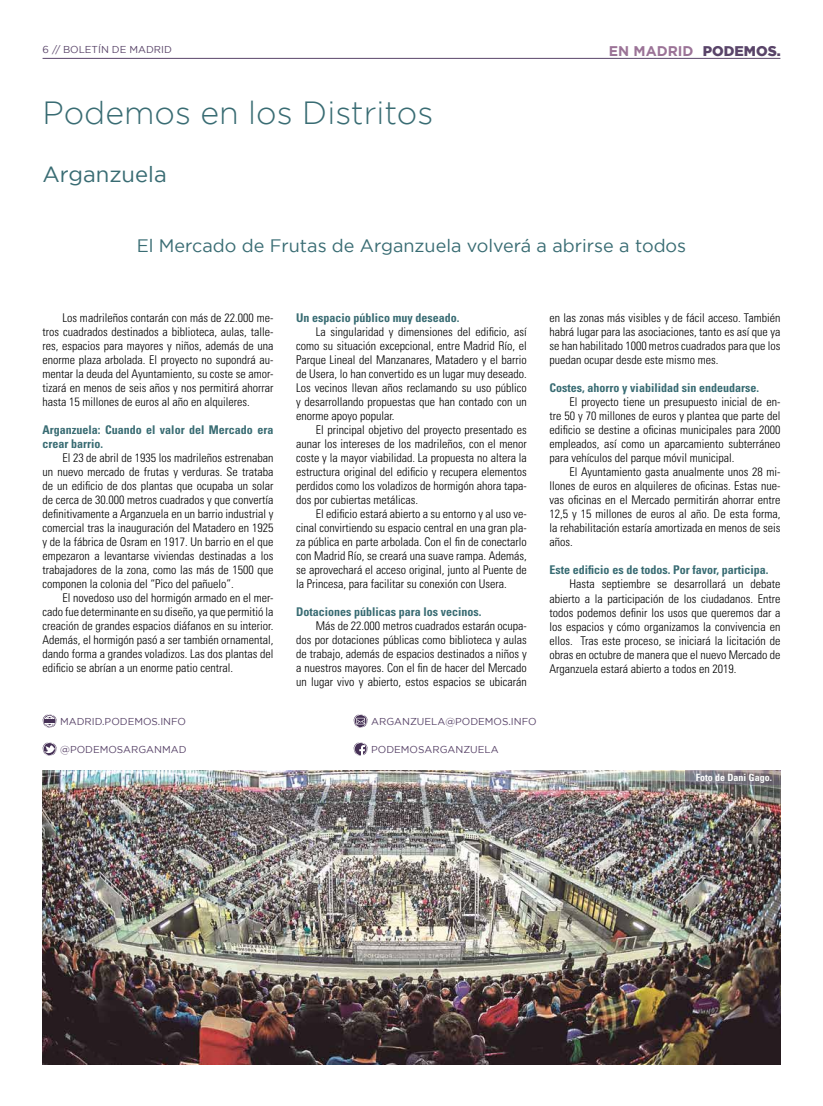
<style>
.page{position:relative;width:823px;height:1106px;background:#fff}
.page>*{position:absolute;margin:0;border:0;box-sizing:border-box;transform-origin:0 0}
.t1{font:300 32px "Gotham";color:#396c73}
.t2{font:22px "Gotham";color:#396c73}
.t3{font:18px "Gotham";color:#396c73}
.t4{font:900 14px "Gotham";color:#594469}
.t5{font:700 14px "Gotham";color:#9b7397}
.t6{font:300 condensed 12px/14px "Univers LT Std";color:#000;text-align:justify}
.t7{font:700 condensed 12px/14px "Univers LT Std";color:#396c73}
.t8{font:10px "Gotham";color:#594469}
.t9{font:700 condensed 10px "Univers LT Std";color:#fff}
</style>
<div class="page">
<hr style="left:43px;top:58px;width:737px;height:1px;background:#594469">
<img style="left:43px;top:770px;width:737px;height:294px">
<svg style="left:684px;top:770px;width:96px;height:14px"></svg>
<svg style="left:353px;top:742px;width:14px;height:14px"></svg>
<svg style="left:43px;top:714px;width:14px;height:14px"></svg>
<svg style="left:353px;top:714px;width:14px;height:14px"></svg>
<svg style="left:43px;top:742px;width:14px;height:14px"></svg>
<p class="t8" style="left:43px;top:43px;width:131px">6 // BOLET ÍN DE MADRID</p>
<p class="t4" style="left:702px;top:41px;width:44px">PODEMOS</p>
<p class="t4" style="left:776px;top:41px;width:5px">.</p>
<p class="t5" style="left:608px;top:42px;width:86px">EN MADRID</p>
<h1 class="t1" style="left:43px;top:92px;width:392px">Podemos en los Distritos</h1>
<h2 class="t2" style="left:43px;top:160px;width:126px">ARGANZUELA</h2>
<h3 class="t3" style="left:137px;top:234px;width:550px">EL MERCADO DE FRUTAS DE ARGANZUELA VOLVERÁ A ABRIRSE A TODOS</h3>
<p class="t6" style="left:43px;top:311px;width:232px;text-indent:20px">Los madrileños contarán con más de 22.000 me&shy;tros cuadrados destinados a biblioteca, aulas, talle&shy;res, espacios para mayores y niños, además de una enorme plaza arbolada. El proyecto no supondrá au&shy;mentar la deuda del Ayuntamiento, su coste se amor&shy;tizará en menos de seis años y nos permitirá ahorrar hasta 15 millones de euros al año en alquileres.</p>
<p class="t7" style="left:43px;top:423px;width:232px">Arganzuela: Cuando el valor del Mercado era crear barrio.</p>
<p class="t6" style="left:43px;top:451px;width:232px;text-indent:20px">El 23 de abril de 1935 los madrileños estrenaban un nuevo mercado de frutas y verduras. Se trataba de un edificio de dos plantas que ocupaba un solar de cerca de 30.000 metros cuadrados y que convertía definitivamente a Arganzuela en un barrio industrial y comercial tras la inauguración del Matadero en 1925 y de la fábrica de Osram en 1917. Un barrio en el que empezaron a levantarse viviendas destinadas a los trabajadores de la zona, como las más de 1500 que componen la colonia del “Pico del pañuelo”.</p>
<p class="t6" style="left:43px;top:591px;width:232px;text-indent:20px">El novedoso uso del hormigón armado en el mer&shy;cado fue determinante en su diseño, ya que permitió la creación de grandes espacios diáfanos en su interior.<br>Además, el hormigón pasó a ser también ornamental, dando forma a grandes voladizos. Las dos plantas del edificio se abrían a un enorme patio central.</p>
<p class="t7" style="left:296px;top:311px;width:165px">Un espacio público muy deseado.</p>
<p class="t6" style="left:296px;top:325px;width:232px;text-indent:20px">La singularidad y dimensiones del edificio, así como su situación excepcional, entre Madrid Río, el Parque Lineal del Manzanares, Matadero y el barrio de Usera, lo han convertido es un lugar muy deseado.<br>Los vecinos llevan años reclamando su uso público y desarrollando propuestas que han contado con un enorme apoyo popular.</p>
<p class="t6" style="left:296px;top:423px;width:232px;text-indent:20px">El principal objetivo del proyecto presentado es aunar los intereses de los madrileños, con el menor coste y la mayor viabilidad. La propuesta no altera la estructura original del edificio y recupera elementos perdidos como los voladizos de hormigón ahora tapa&shy;dos por cubiertas metálicas.</p>
<p class="t6" style="left:296px;top:507px;width:232px;text-indent:20px">El edificio estará abierto a su entorno y al uso ve&shy;cinal convirtiendo su espacio central en una gran pla&shy;za pública en parte arbolada. Con el fin de conectarlo con Madrid Río, se creará una suave rampa. Además, se aprovechará el acceso original, junto al Puente de la Princesa, para facilitar su conexión con Usera.</p>
<p class="t7" style="left:296px;top:605px;width:187px">Dotaciones públicas para los vecinos.</p>
<p class="t6" style="left:296px;top:619px;width:232px;text-indent:20px">Más de 22.000 metros cuadrados estarán ocupa&shy;dos por dotaciones públicas como biblioteca y aulas de trabajo, además de espacios destinados a niños y a nuestros mayores. Con el fin de hacer del Mercado un lugar vivo y abierto, estos espacios se ubicarán</p>
<p class="t8" style="left:60px;top:715px;width:127px">MADRID.PODEMOS.IN FO</p>
<p class="t8" style="left:371px;top:715px;width:167px">ARGANZU ELA@PODEMOS.IN FO</p>
<p class="t8" style="left:60px;top:743px;width:126px">@PODEMOSARGAN MAD</p>
<p class="t8" style="left:371px;top:743px;width:127px">PODEMOSARGANZU ELA</p>
<p class="t6" style="left:549px;top:311px;width:232px">en las zonas más visibles y de fácil acceso. También habrá lugar para las asociaciones, tanto es así que ya se han habilitado 1000 metros cuadrados para que los puedan ocupar desde este mismo mes.</p>
<p class="t7" style="left:549px;top:381px;width:211px">Costes, ahorro y viabilidad sin endeudarse.</p>
<p class="t6" style="left:549px;top:395px;width:232px;text-indent:20px">El proyecto tiene un presupuesto inicial de en&shy;tre 50 y 70 millones de euros y plantea que parte del edificio se destine a oficinas municipales para 2000 empleados, así como un aparcamiento subterráneo para vehículos del parque móvil municipal.</p>
<p class="t6" style="left:549px;top:465px;width:232px;text-indent:20px">El Ayuntamiento gasta anualmente unos 28 mi&shy;llones de euros en alquileres de oficinas. Estas nue&shy;vas oficinas en el Mercado permitirán ahorrar entre 12,5 y 15 millones de euros al año. De esta forma, la rehabilitación estaría amortizada en menos de seis años.</p>
<p class="t7" style="left:549px;top:563px;width:220px">Este edificio es de todos. Por favor, participa.</p>
<p class="t6" style="left:549px;top:577px;width:232px;text-indent:20px">Hasta septiembre se desarrollará un debate abierto a la participación de los ciudadanos. Entre todos podemos definir los usos que queremos dar a los espacios y cómo organizamos la convivencia en ellos. Tras este proceso, se iniciará la licitación de obras en octubre de manera que el nuevo Mercado de Arganzuela estará abierto a todos en 2019.</p>
<p class="t9" style="left:695px;top:771px;width:78px">Foto de Dani Gago.</p>
</div>
